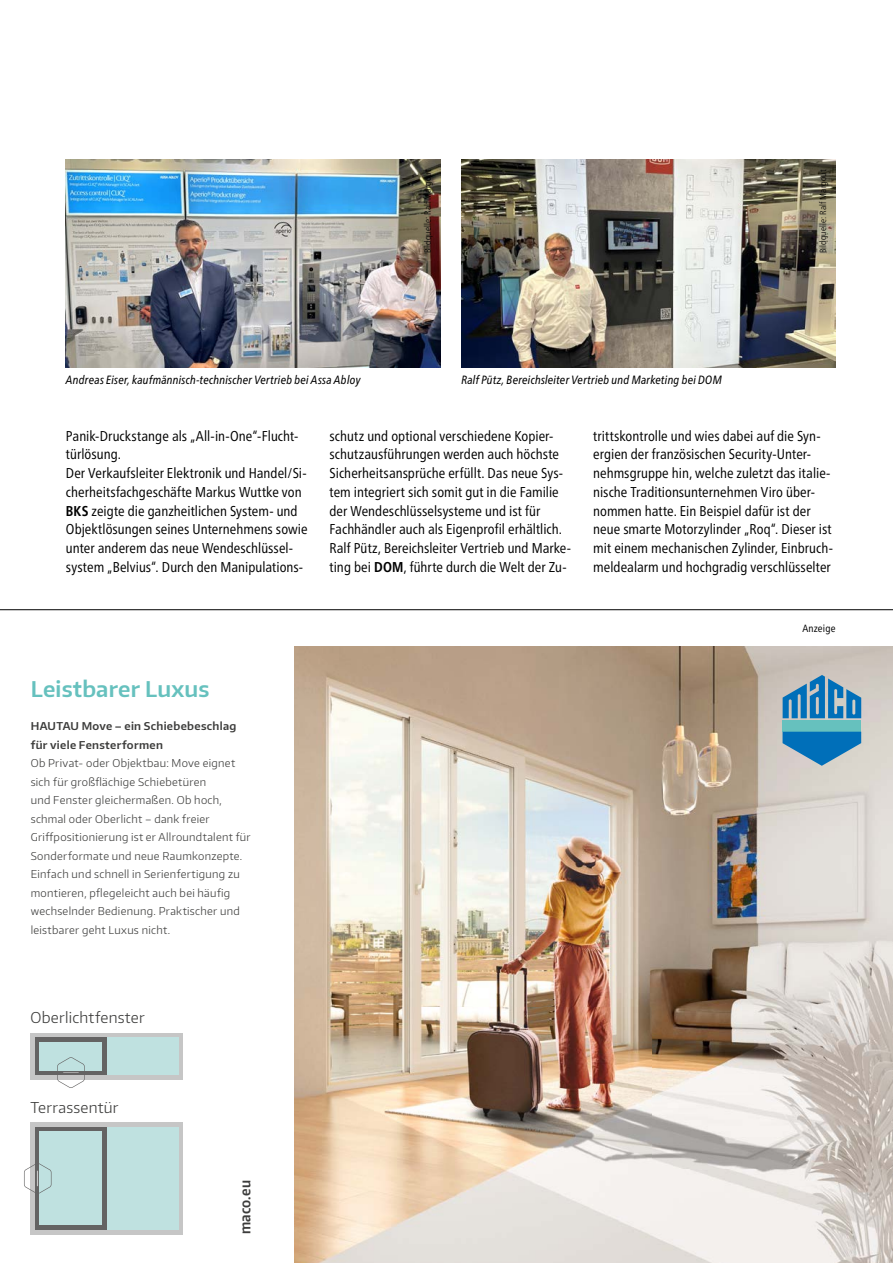
<style>
.page{position:relative;width:893px;height:1263px;background:#fff}
.page>*{position:absolute;margin:0;border:0;box-sizing:border-box;transform-origin:0 0}
.t1{font:600 21.6px "Encode Sans Normal";letter-spacing:.01em;color:#66c1be}
.t2{font:300 15px "Encode Sans Normal";letter-spacing:.015em;color:#3c3c3b}
.t3{font:600 14.7px "Encode Sans Condensed";letter-spacing:.02em;color:#3c3c3b}
.t4{font:condensed 14.25px/18.8px "Frutiger Neue LT Pro";color:#000}
.t5{font:italic condensed 12px "Frutiger Neue LT Pro";letter-spacing:.015em;color:#000}
.t6{font:300 10.8px/18.5px "Encode Sans Normal";letter-spacing:.03em;color:#3c3c3b}
.t7{font:600 10.8px/18.5px "Encode Sans Normal";letter-spacing:.03em;color:#3c3c3b}
.t8{font:condensed 10.5px "Frutiger Neue LT Pro";letter-spacing:.015em;color:#000}
.t9{font:300 condensed 9px "Frutiger Neue LT Pro";letter-spacing:.02em;color:#000}
.s1{font-weight:700}
</style>
<div class="page">
<img style="left:66px;top:159px;width:374px;height:208px">
<img style="left:461px;top:159px;width:375px;height:208px">
<img style="left:294px;top:647px;width:599px;height:616px">
<div style="left:782px;top:720px;width:79px;height:12px;background:#66c1be"></div>
<svg style="left:782px;top:732px;width:79px;height:34px;background:#4990be"></svg>
<svg style="left:783px;top:675px;width:78px;height:43px;background:#6198bb"></svg>
<div style="left:30px;top:1033px;width:153px;height:46px;background:#c6c6c6"></div>
<div style="left:35px;top:1037px;width:143px;height:38px;background:#bfe1e0"></div>
<div style="left:35px;top:1037px;width:72px;height:38px;background:#646363"></div>
<div style="left:40px;top:1042px;width:62px;height:28px;background:#bfe1e0"></div>
<svg style="left:57px;top:1057px;width:28px;height:31px"></svg>
<div style="left:30px;top:1122px;width:153px;height:112px;background:#c6c6c6"></div>
<div style="left:35px;top:1127px;width:143px;height:103px;background:#bfe1e0"></div>
<div style="left:35px;top:1127px;width:72px;height:103px;background:#646363"></div>
<div style="left:40px;top:1132px;width:62px;height:93px;background:#bfe1e0"></div>
<svg style="left:24px;top:1163px;width:28px;height:31px"></svg>
<hr style="left:0;top:609px;width:893px;height:1px;background:#000">
<p class="t5" style="left:66px;top:373px;width:296px">Andreas Eiser, kaufmännisch-technischer Vertrieb bei Assa Abloy</p>
<p class="t9" style="left:422px;top:253px;width:85px;rotate:-90deg">Bildquelle: Ralf Margout</p>
<p class="t5" style="left:461px;top:373px;width:262px">Ralf Pütz, Bereichsleiter Vertrieb und Marketing bei DOM</p>
<p class="t9" style="left:818px;top:253px;width:85px;rotate:-90deg">Bildquelle: Ralf Margout</p>
<p class="t4" style="left:66px;top:426px;width:243px">Panik-Druckstange als „All-in-One“-Flucht&shy;türlösung.<br>Der Verkaufsleiter Elektronik und Handel/Si&shy;cherheitsfachgeschäfte Markus Wuttke von <span class="s1">BKS</span> zeigte die ganzheitlichen System- und Objektlösungen seines Unternehmens sowie unter anderem das neue Wendeschlüssel&shy;system „Belvius“. Durch den Manipulations-</p>
<p class="t4" style="left:330px;top:426px;width:243px">schutz und optional verschiedene Kopier&shy;schutzausführungen werden auch höchste Sicherheitsansprüche erfüllt. Das neue Sys&shy;tem integriert sich somit gut in die Familie der Wendeschlüsselsysteme und ist für Fachhändler auch als Eigenprofil erhältlich.<br>Ralf Pütz, Bereichsleiter Vertrieb und Marke&shy;ting bei <span class="s1">DOM</span>, führte durch die Welt der Zu-</p>
<h1 class="t1" style="left:31px;top:675px;width:180px">Leistbarer Luxus</h1>
<p class="t7" style="left:31px;top:716px;width:207px">HAUTAU Move – ein Schiebebeschlag für viele Fensterformen</p>
<p class="t6" style="left:31px;top:753px;width:221px">Ob Privat- oder Objektbau: Move eignet sich für großflächige Schiebetüren<br>und Fenster gleichermaßen. Ob hoch, schmal oder Oberlicht – dank freier Griffpositionierung ist er Allroundtalent für Sonderformate und neue Raumkonzepte.<br>Einfach und schnell in Serienfertigung zu montieren, pflegeleicht auch bei häufig wechselnder Bedienung. Praktischer und leistbarer geht Luxus nicht.</p>
<p class="t4" style="left:593px;top:426px;width:241px">trittskontrolle und wies dabei auf die Syn&shy;ergien der französischen Security-Unter&shy;nehmsgruppe hin, welche zuletzt das italie&shy;nische Traditionsunternehmen Viro über&shy;nommen hatte. Ein Beispiel dafür ist der neue smarte Motorzylinder „Roq“. Dieser ist mit einem mechanischen Zylinder, Einbruch&shy;meldealarm und hochgradig verschlüsselter</p>
<p class="t8" style="left:802px;top:622px;width:35px">Anzeige</p>
<p class="t2" style="left:30px;top:1008px;width:116px">Oberlichtfenster</p>
<p class="t2" style="left:30px;top:1097px;width:90px">Terrassentür</p>
<p class="t3" style="left:235px;top:1234px;width:56px;rotate:-90deg">maco.eu</p>
</div>
